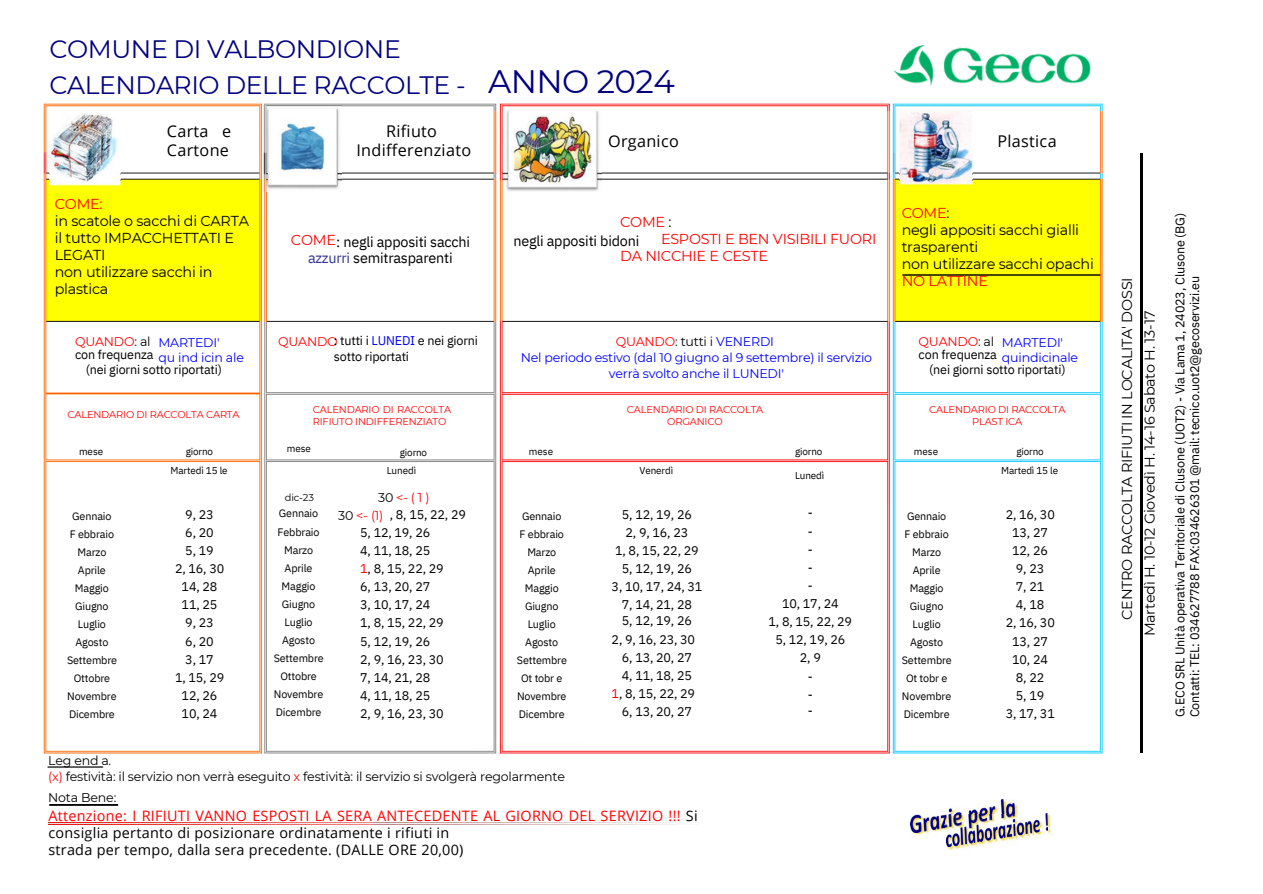
<style>
.page{position:relative;width:1263px;height:894px;background:#fff}
.page>*{position:absolute;margin:0;border:0;box-sizing:border-box;transform-origin:0 0}
.t1{font:32.4px "Montserrat";letter-spacing:-.015em;color:#000080}
.t2{font:25.2px/36px "Montserrat";letter-spacing:-.015em;color:#000080}
.t3{font:16.2px/19.2px "Open Sans";letter-spacing:.02em;color:#000}
.t4{font:14.4px/16.8px "Montserrat";letter-spacing:-.015em;color:#000}
.t5{font:14.4px/16.8px "Open Sans";letter-spacing:.02em;color:#000}
.t6{font:14.4px "IBM Plex Sans";letter-spacing:-.015em;color:#000}
.t7{font:14.4px "Montserrat";letter-spacing:-.015em;color:#f00}
.t8{font:12.6px/18px "IBM Plex Sans";letter-spacing:-.015em;color:#000;text-align:center}
.t9{font:12.6px "Montserrat";letter-spacing:-.015em;color:#000}
.t10{font:12.6px/15.8px "Montserrat";letter-spacing:-.015em;color:#00f}
.t11{font:12.6px "Montserrat";letter-spacing:-.015em;color:#f00}
.t12{font:10.8px/18px "IBM Plex Sans";letter-spacing:-.015em;color:#000;text-align:center}
.t13{font:9.9px/12.3px "Montserrat";letter-spacing:-.02em;color:#f00;text-align:center}
.t14{font:9.9px "IBM Plex Sans";letter-spacing:-.015em;color:#000}
.t15{font:9.9px "Montserrat";color:#000}
.s1{color:#f00}
.s2{font-family:"Montserrat";color:#f00}
.s3{color:#339}
.s4{color:#00f}
.s5{color:#000}
</style>
<div class="page">
<img style="left:49px;top:804px;width:69px;height:1px">
<img style="left:48px;top:822px;width:628px;height:2px">
<img style="left:43px;top:103px;width:1060px;height:665px">
<hr style="left:1140px;top:153px;width:2px;height:599px;background:#000">
<img style="left:912px;top:801px;width:107px;height:35px">
<img style="left:910px;top:799px;width:105px;height:33px">
<img style="left:947px;top:814px;width:105px;height:34px">
<img style="left:946px;top:813px;width:102px;height:33px">
<img style="left:900px;top:111px;width:73px;height:73px">
<img style="left:50px;top:111px;width:71px;height:74px">
<img style="left:503px;top:107px;width:98px;height:87px">
<img style="left:264px;top:105px;width:77px;height:86px">
<img style="left:895px;top:46px;width:196px;height:40px">
<p class="t2" style="left:50px;top:31px;width:418px">COMUNE DI VALBONDIONE<br>CALENDARIO DELLE RACCOLTE -</p>
<p class="t1" style="left:488px;top:62px;width:188px">ANNO 2024</p>
<p class="t3" style="left:167px;top:121px;width:66px">Carta e<br>Cartone</p>
<p class="t3" style="left:356px;top:121px;width:116px;text-align:center">Rifiuto<br>Indifferenziato</p>
<p class="t3" style="left:608px;top:131px;width:72px">Organico</p>
<p class="t3" style="left:997px;top:131px;width:61px">Plastica</p>
<p class="t4" style="left:55px;top:196px;width:196px"><span class="s1">COME:<br></span>in scatole o sacchi di CARTA il tutto IMPACCHETTATI E<br>LEGATI<br>non utilizzare sacchi in</p>
<p class="t4" style="left:55px;top:280px;width:55px">plastica</p>
<h5 class="t6" style="left:291px;top:232px;width:181px"><span class="s2">COME</span>: negli appositi sacchi</h5>
<p class="t6" style="left:308px;top:248px;width:146px"><span class="s3">azzurri</span> semitrasparenti</p>
<p class="t8" style="left:334px;top:331px;width:146px">: tutti i <span class="s4">LUNEDI</span> e nei giorni</p>
<p class="t8" style="left:334px;top:347px;width:77px">sotto riportati</p>
<p class="t11" style="left:75px;top:333px;width:77px">QUANDO<span class="s5">: al</span></p>
<p class="t8" style="left:75px;top:345px;width:80px">con frequenza</p>
<p class="t8" style="left:86px;top:360px;width:138px">(nei giorni sotto riportati)</p>
<p class="t10" style="left:158px;top:334px;width:87px">MARTEDI'<br>qu ind icin ale</p>
<p class="t11" style="left:278px;top:333px;width:61px">QUANDO</p>
<p class="t7" style="left:620px;top:213px;width:53px">COME <span class="s5">:</span></p>
<p class="t7" style="left:661px;top:230px;width:217px">ESPOSTI E BEN VISIBILI FUORI</p>
<p class="t7" style="left:620px;top:247px;width:149px">DA NICCHIE E CESTE</p>
<h5 class="t6" style="left:513px;top:231px;width:127px">negli appositi bidoni</h5>
<p class="t9" style="left:616px;top:334px;width:160px"><span class="s1">QUANDO</span>: tutti i <span class="s4">VENERDI</span></p>
<p class="t10" style="left:521px;top:350px;width:353px;text-align:center">Nel periodo estivo (dal 10 giugno al 9 settembre) il servizio verrà svolto anche il LUNEDI'</p>
<p class="t4" style="left:902px;top:205px;width:194px"><span class="s1">COME</span>:<br>negli appositi sacchi gialli trasparenti<br>non utilizzare sacchi opachi<br><span class="s1">NO LATTINE</span></p>
<p class="t11" style="left:919px;top:333px;width:77px">QUANDO<span class="s5">: al</span></p>
<p class="t8" style="left:919px;top:345px;width:80px">con frequenza</p>
<p class="t8" style="left:929px;top:360px;width:138px">(nei giorni sotto riportati)</p>
<p class="t10" style="left:1002px;top:334px;width:78px">MARTEDI' quindicinale</p>
<p class="t13" style="left:68px;top:408px;width:174px">CALENDARIO DI RACCOLTA CARTA</p>
<p class="t14" style="left:79px;top:444px;width:26px">mese</p>
<h3 class="t14" style="left:186px;top:444px;width:29px">giorno</h3>
<h4 class="t14" style="left:171px;top:464px;width:59px">Martedì 15 le</h4>
<p class="t13" style="left:313px;top:402px;width:140px;text-align:left">CALENDARIO DI RACCOLTA<br>RIFIUTO INDIFFERENZIATO</p>
<p class="t13" style="left:627px;top:402px;width:138px">CALENDARIO DI RACCOLTA<br>ORGANICO</p>
<p class="t13" style="left:929px;top:402px;width:138px">CALENDARIO DI RACCOLTA<br>PLAST ICA</p>
<h5 class="t14" style="left:287px;top:442px;width:26px">mese</h5>
<p class="t14" style="left:400px;top:445px;width:29px">giorno</p>
<h3 class="t14" style="left:387px;top:463px;width:31px">Lunedì</h3>
<h5 class="t14" style="left:529px;top:444px;width:26px">mese</h5>
<p class="t14" style="left:639px;top:464px;width:35px">Venerdì</p>
<p class="t14" style="left:795px;top:444px;width:29px">giorno</p>
<p class="t14" style="left:795px;top:468px;width:31px">Lunedì</p>
<p class="t14" style="left:914px;top:444px;width:26px">mese</p>
<p class="t14" style="left:1016px;top:444px;width:29px">giorno</p>
<h6 class="t14" style="left:1001px;top:464px;width:59px">Martedì 15 le</h6>
<p class="t11" style="left:378px;top:490px;width:53px"><span class="s5">30</span>&lt;-(1)</p>
<p class="t11" style="left:338px;top:508px;width:47px"><span class="s5">30</span> &lt;- (1)</p>
<p class="t15" style="left:285px;top:491px;width:31px">dic-23</p>
<p class="t12" style="left:67px;top:507px;width:52px">Gennaio<br>F ebbraio<br>Marzo<br>Aprile<br>Maggio<br>Giugno<br>Luglio<br>Agosto<br>Settembre<br>Ottobre<br>Novembre<br>Dicembre</p>
<p class="t12" style="left:274px;top:504px;width:52px">Gennaio<br>Febbraio<br>Marzo<br>Aprile<br>Maggio<br>Giugno<br>Luglio<br>Agosto<br>Settembre<br>Ottobre<br>Novembre<br>Dicembre</p>
<p class="t12" style="left:517px;top:507px;width:52px">Gennaio<br>F ebbraio<br>Marzo<br>Aprile<br>Maggio<br>Giugno<br>Luglio<br>Agosto<br>Settembre<br>Ot tobr e<br>Novembre<br>Dicembre</p>
<p class="t12" style="left:902px;top:507px;width:52px">Gennaio<br>F ebbraio<br>Marzo<br>Aprile<br>Maggio<br>Giugno<br>Luglio<br>Agosto<br>Settembre<br>Ot tobr e<br>Novembre<br>Dicembre</p>
<p class="t8" style="left:185px;top:505px;width:30px">9, 23</p>
<p class="t8" style="left:185px;top:523px;width:30px">6, 20</p>
<p class="t8" style="left:185px;top:541px;width:30px">5, 19</p>
<p class="t8" style="left:175px;top:559px;width:51px">2, 16, 30<br>14, 28<br>11, 25</p>
<p class="t8" style="left:185px;top:613px;width:30px">9, 23</p>
<p class="t8" style="left:185px;top:631px;width:30px">6, 20</p>
<p class="t8" style="left:185px;top:649px;width:30px">3, 17</p>
<p class="t8" style="left:175px;top:667px;width:51px">1, 15, 29<br>12, 26<br>10, 24</p>
<p class="t8" style="left:390px;top:505px;width:78px">, 8, 15, 22, 29</p>
<p class="t8" style="left:360px;top:523px;width:72px">5, 12, 19, 26</p>
<p class="t8" style="left:360px;top:541px;width:72px">4, 11, 18, 25</p>
<p class="t8" style="left:360px;top:559px;width:85px"><span class="s1">1</span>, 8, 15, 22, 29</p>
<p class="t8" style="left:360px;top:577px;width:72px">6, 13, 20, 27</p>
<p class="t8" style="left:360px;top:595px;width:72px">3, 10, 17, 24</p>
<p class="t8" style="left:360px;top:613px;width:85px">1, 8, 15, 22, 29</p>
<p class="t8" style="left:360px;top:631px;width:72px">5, 12, 19, 26</p>
<p class="t8" style="left:360px;top:649px;width:85px">2, 9, 16, 23, 30</p>
<p class="t8" style="left:360px;top:667px;width:72px">7, 14, 21, 28</p>
<p class="t8" style="left:360px;top:685px;width:72px">4, 11, 18, 25</p>
<p class="t8" style="left:360px;top:703px;width:85px">2, 9, 16, 23, 30</p>
<p class="t8" style="left:622px;top:505px;width:72px">5, 12, 19, 26</p>
<p class="t8" style="left:626px;top:523px;width:64px">2, 9, 16, 23</p>
<p class="t8" style="left:615px;top:541px;width:85px">1, 8, 15, 22, 29<br>5, 12, 19, 26</p>
<p class="t8" style="left:612px;top:577px;width:92px">3, 10, 17, 24, 31<br>7, 14, 21, 28</p>
<p class="t8" style="left:622px;top:611px;width:72px">5, 12, 19, 26</p>
<p class="t8" style="left:612px;top:630px;width:85px">2, 9, 16, 23, 30</p>
<p class="t8" style="left:622px;top:648px;width:72px">6, 13, 20, 27</p>
<p class="t8" style="left:622px;top:666px;width:72px">4, 11, 18, 25</p>
<p class="t8" style="left:612px;top:684px;width:85px"><span class="s1">1</span>, 8, 15, 22, 29</p>
<p class="t8" style="left:622px;top:702px;width:72px">6, 13, 20, 27</p>
<p class="t8" style="left:808px;top:503px;width:7px">-</p>
<p class="t8" style="left:808px;top:522px;width:7px">-</p>
<p class="t8" style="left:808px;top:540px;width:7px">-</p>
<p class="t8" style="left:808px;top:558px;width:7px">-</p>
<p class="t8" style="left:808px;top:576px;width:7px">-</p>
<p class="t8" style="left:782px;top:594px;width:58px">10, 17, 24</p>
<p class="t8" style="left:769px;top:612px;width:85px">1, 8, 15, 22, 29</p>
<p class="t8" style="left:775px;top:630px;width:72px">5, 12, 19, 26</p>
<p class="t8" style="left:800px;top:648px;width:23px">2, 9</p>
<p class="t8" style="left:808px;top:666px;width:7px">-</p>
<p class="t8" style="left:808px;top:684px;width:7px">-</p>
<p class="t8" style="left:808px;top:701px;width:7px">-</p>
<p class="t9" style="left:48px;top:752px;width:65px">Leg end a.</p>
<p class="t9" style="left:48px;top:768px;width:518px"><span class="s1">(x)</span> festività: il servizio non verrà eseguito <span class="s1">x</span> festività: il servizio si svolgerà regolarmente</p>
<p class="t9" style="left:48px;top:790px;width:70px">Nota Bene:</p>
<p class="t5" style="left:48px;top:807px;width:651px"><span class="s1">Attenzione: I RIFIUTI VANNO ESPOSTI LA SERA ANTECEDENTE AL GIORNO DEL SERVIZIO !!!</span> Si consiglia pertanto di posizionare ordinatamente i rifiuti in<br>strada per tempo, dalla sera precedente. (DALLE ORE 20,00)</p>
<p class="t8" style="left:1006px;top:505px;width:51px">2, 16, 30<br>13, 27<br>12, 26</p>
<p class="t8" style="left:1016px;top:559px;width:30px">9, 23</p>
<p class="t8" style="left:1016px;top:577px;width:30px">7, 21</p>
<p class="t8" style="left:1016px;top:595px;width:30px">4, 18</p>
<p class="t8" style="left:1006px;top:613px;width:51px">2, 16, 30<br>13, 27<br>10, 24</p>
<p class="t8" style="left:1016px;top:667px;width:30px">8, 22</p>
<p class="t8" style="left:1016px;top:685px;width:30px">5, 19</p>
<p class="t8" style="left:1006px;top:703px;width:51px">3, 17, 31</p>
<p class="t4" style="left:1116px;top:636px;width:360px;line-height:22.5px;text-indent:16px;rotate:-90deg">CENTRO RACCOLTA RIFIUTI IN LOCALITA' DOSSI<br>Martedì H. 10-12 Giovedì H. 14-16 Sabato H. 13-17</p>
<p class="t8" style="left:1172px;top:717px;width:505px;line-height:14.7px;text-align:left;rotate:-90deg">G.ECO SRL Unità operativa Territoriale di Clusone (UOT2) - Via Lama 1, 24023, Clusone (BG)<br>Contatti: TEL: 034627788 FAX:034626301 @mail: tecnico.uot2@gecoservizi.eu</p>
</div>
